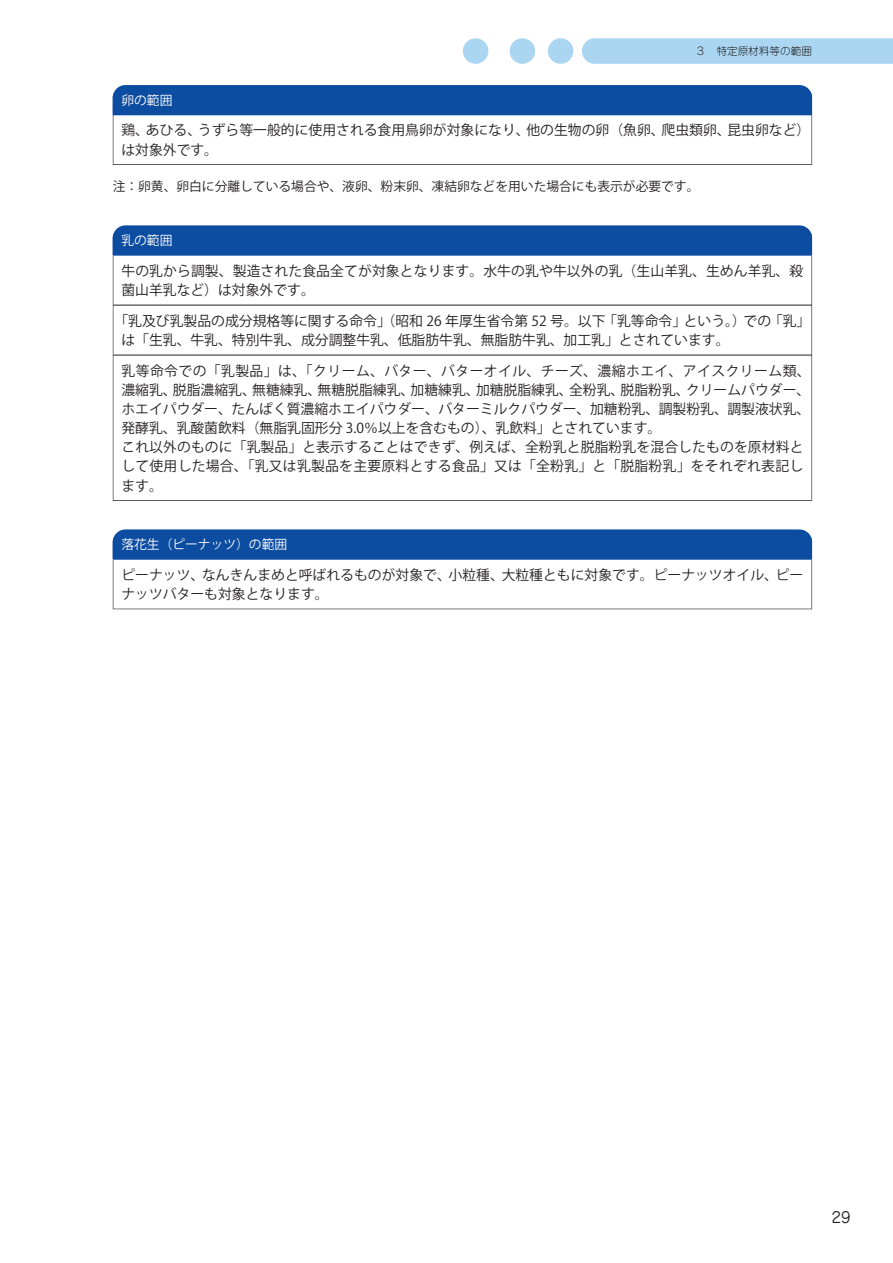
<style>
.page{position:relative;width:893px;height:1263px;background:#fff}
.page>*{position:absolute;margin:0;border:0;box-sizing:border-box;transform-origin:0 0}
.t1{font:14.85px "Jun 201 Pro";color:#231f20}
.t2{font:13.8px/19.2px "Koz Go Pro";color:#231f20}
.t3{font:12.75px "Koz Go Pro";color:#231f20}
.t4{font:12.75px "Koz Go Pro";color:#fff}
.t5{font:300 10.65px "Jun 101 Pro";color:#231f20}
</style>
<div class="page">
<svg style="left:582px;top:38px;width:311px;height:26px;background:#acd7f2"></svg>
<div style="left:548px;top:38px;width:25px;height:26px;background:#aad6f2;border-radius:50%"></div>
<div style="left:510px;top:38px;width:25px;height:26px;background:#aad6f2;border-radius:50%"></div>
<div style="left:463px;top:38px;width:25px;height:26px;background:#aad6f2;border-radius:50%"></div>
<div style="left:113px;top:85px;width:699px;height:30px;background:#0d4da1"></div>
<hr style="left:113px;top:115px;width:1px;height:50px;background:#231f20">
<hr style="left:812px;top:115px;width:1px;height:50px;background:#231f20">
<hr style="left:113px;top:165px;width:699px;height:1px;background:#231f20">
<hr style="left:812px;top:85px;width:1px;height:30px;background:#0d4da1">
<hr style="left:113px;top:115px;width:699px;height:1px;background:#0d4da1">
<div style="left:113px;top:225px;width:699px;height:30px;background:#0d4da1"></div>
<hr style="left:113px;top:255px;width:1px;height:50px;background:#231f20">
<hr style="left:812px;top:255px;width:1px;height:50px;background:#231f20">
<hr style="left:113px;top:305px;width:699px;height:1px;background:#231f20">
<hr style="left:113px;top:305px;width:1px;height:50px;background:#231f20">
<hr style="left:812px;top:305px;width:1px;height:50px;background:#231f20">
<hr style="left:113px;top:355px;width:699px;height:1px;background:#231f20">
<hr style="left:113px;top:355px;width:1px;height:145px;background:#231f20">
<hr style="left:812px;top:355px;width:1px;height:145px;background:#231f20">
<hr style="left:113px;top:500px;width:699px;height:1px;background:#231f20">
<hr style="left:812px;top:225px;width:1px;height:30px;background:#0d4da1">
<hr style="left:113px;top:255px;width:699px;height:1px;background:#0d4da1">
<div style="left:113px;top:529px;width:699px;height:30px;background:#0d4da1"></div>
<hr style="left:113px;top:559px;width:1px;height:50px;background:#231f20">
<hr style="left:812px;top:559px;width:1px;height:50px;background:#231f20">
<hr style="left:113px;top:609px;width:699px;height:1px;background:#231f20">
<hr style="left:812px;top:529px;width:1px;height:30px;background:#0d4da1">
<hr style="left:113px;top:559px;width:699px;height:1px;background:#0d4da1">
<p class="t5" style="left:695px;top:43px;width:118px">３　特定原材料等の範囲</p>
<p class="t4" style="left:121px;top:92px;width:53px">卵の範囲</p>
<p class="t2" style="left:121px;top:121px;width:690px">鶏、あひる、うずら等一般的に使用される食用鳥卵が対象になり、他の生物の卵（魚卵、爬虫類卵、昆虫卵など）は対象外です。</p>
<p class="t3" style="left:113px;top:178px;width:588px">注：卵黄、卵白に分離している場合や、液卵、粉末卵、凍結卵などを用いた場合にも表示が必要です。</p>
<p class="t4" style="left:121px;top:232px;width:53px">乳の範囲</p>
<p class="t2" style="left:121px;top:261px;width:683px">牛の乳から調製、製造された食品全てが対象となります。水牛の乳や牛以外の乳（生山羊乳、生めん羊乳、殺菌山羊乳など）は対象外です。</p>
<p class="t2" style="left:121px;top:311px;width:690px;text-indent:-7px">「乳及び乳製品の成分規格等に関する命令」（昭和 26 年厚生省令第 52 号。以下「乳等命令」という。）での「乳」は「生乳、牛乳、特別牛乳、成分調整牛乳、低脂肪牛乳、無脂肪牛乳、加工乳」とされています。</p>
<p class="t2" style="left:121px;top:361px;width:691px">乳等命令での「乳製品」は、「クリーム、バター、バターオイル、チーズ、濃縮ホエイ、アイスクリーム類、濃縮乳、脱脂濃縮乳、無糖練乳、無糖脱脂練乳、加糖練乳、加糖脱脂練乳、全粉乳、脱脂粉乳、クリームパウダー、ホエイパウダー、たんぱく質濃縮ホエイパウダー、バターミルクパウダー、加糖粉乳、調製粉乳、調製液状乳、発酵乳、乳酸菌飲料（無脂乳固形分 3.0％以上を含むもの）、乳飲料」とされています。<br>これ以外のものに「乳製品」と表示することはできず、例えば、全粉乳と脱脂粉乳を混合したものを原材料として使用した場合、「乳又は乳製品を主要原料とする食品」又は「全粉乳」と「脱脂粉乳」をそれぞれ表記します。</p>
<p class="t4" style="left:121px;top:536px;width:167px">落花生（ピーナッツ）の範囲</p>
<p class="t2" style="left:121px;top:566px;width:684px">ピーナッツ、なんきんまめと呼ばれるものが対象で、小粒種、大粒種ともに対象です。ピーナッツオイル、ピーナッツバターも対象となります。</p>
<p class="t1" style="left:832px;top:1205px;width:20px">29</p>
</div>
